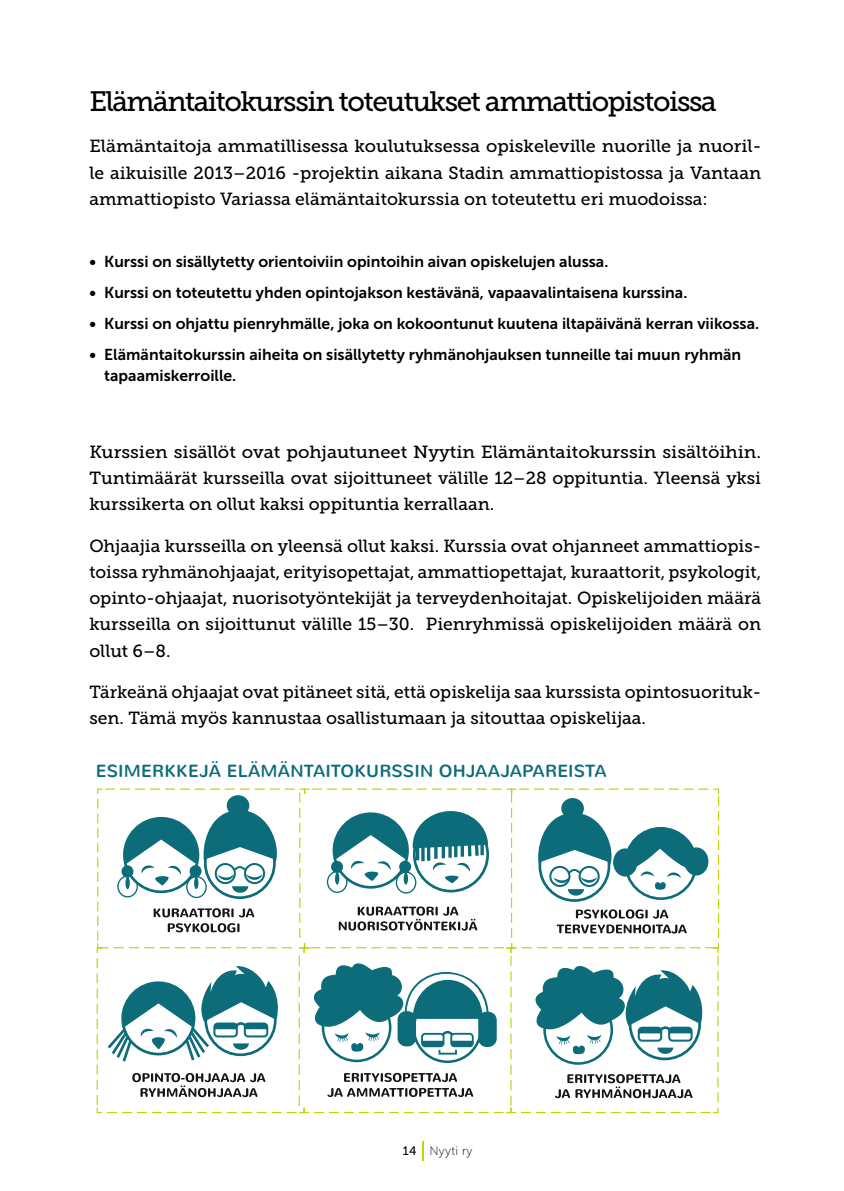
<style>
.page{position:relative;width:844px;height:1191px;background:#fff}
.page>*{position:absolute;margin:0;border:0;box-sizing:border-box;transform-origin:0 0}
.t1{font:28px "Museo Slab 500";letter-spacing:-.05em;color:#000}
.t2{font:17.5px/26.2px "Museo Slab 500";color:#000;text-align:justify}
.t3{font:17.5px/26.2px "Museo Slab 500";color:#000;text-align:justify;scale:1.04 1}
.t4{font:17.5px "Nunito";letter-spacing:.01em;color:#0c6c79}
.t5{font:15.75px/21px "Museo Sans 700";color:#000}
.t6{font:12.25px "Museo Sans 100";letter-spacing:.02em;color:#000}
.s1{font-family:"Museo Sans 500"}
</style>
<div class="page">
<svg style="left:422px;top:1141px;width:1px;height:20px"></svg>
<svg style="left:96px;top:788px;width:623px;height:325px"></svg>
<h1 class="t1" style="left:89px;top:86px;width:628px">Elämäntaitokurssin toteutukset ammattiopistoissa</h1>
<p class="t2" style="left:89px;top:133px;width:673px">Elämäntaitoja ammatillisessa koulutuksessa opiskeleville nuorille ja nuoril&shy;le aikuisille 2013–2016 -projektin aikana Stadin ammattiopistossa ja Vantaan ammattiopisto Variassa elämäntaitokurssia on toteutettu eri muodoissa:</p>
<p class="t5" style="left:89px;top:251px;width:520px">• Kurssi on sisällytetty orientoiviin opintoihin aivan opiskelujen alussa.</p>
<p class="t5" style="left:89px;top:282px;width:599px">• Kurssi on toteutettu yhden opintojakson kestävänä, vapaavalintaisena kurssina.</p>
<p class="t5" style="left:89px;top:313px;width:671px">• Kurssi on ohjattu pienryhmälle, joka on kokoontunut kuutena iltapäivänä kerran viikossa.</p>
<p class="t5" style="left:104px;top:344px;width:638px;text-indent:-15px">• Elämäntaitokurssin aiheita on sisällytetty ryhmänohjauksen tunneille tai muun ryhmän tapaamiskerroille.</p>
<p class="t3" style="left:89px;top:439px;width:647px">Kurssien sisällöt ovat pohjautuneet Nyytin Elämäntaitokurssin sisältöihin.<br>Tuntimäärät kursseilla ovat sijoittuneet välille 12–28 oppituntia. Yleensä yksi kurssikerta on ollut kaksi oppituntia kerrallaan.</p>
<p class="t2" style="left:89px;top:532px;width:673px">Ohjaajia kursseilla on yleensä ollut kaksi. Kurssia ovat ohjanneet ammattiopis&shy;toissa ryhmänohjaajat, erityisopettajat, ammattiopettajat, kuraattorit, psykologit, opinto-ohjaajat, nuorisotyöntekijät ja terveydenhoitajat. Opiskelijoiden määrä kursseilla on sijoittunut välille 15–30. Pienryhmissä opiskelijoiden määrä on ollut 6–8.</p>
<p class="t2" style="left:89px;top:678px;width:673px">Tärkeänä ohjaajat ovat pitäneet sitä, että opiskelija saa kurssista opintosuorituk&shy;sen. Tämä myös kannustaa osallistumaan ja sitouttaa opiskelijaa.</p>
<p class="t4" style="left:96px;top:759px;width:512px">ESIMERKKEJÄ ELÄMÄNTAITOKURSSIN OHJAAJAPAREISTA</p>
<p class="t6" style="left:402px;top:1143px;width:71px"><span class="s1">14</span> Nyyti ry</p>
</div>
